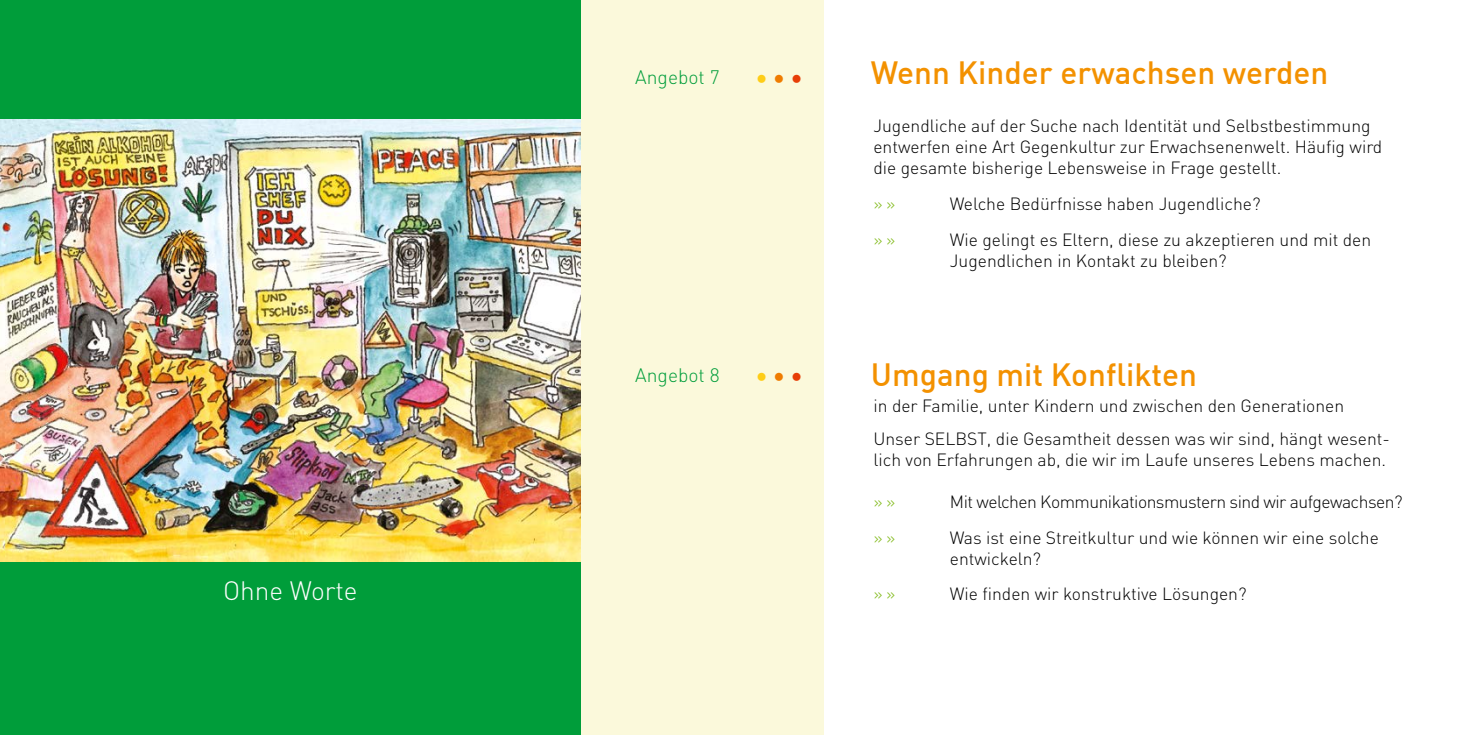
<style>
.page{position:relative;width:1469px;height:735px;background:#fff}
.page>*{position:absolute;margin:0;border:0;box-sizing:border-box;transform-origin:0 0}
.t1{font:500 31.5px "DIN Pro";color:#f39100}
.t2{font:300 26.25px "DIN";color:#fff}
.t3{font:300 19.25px "DIN";color:#009d3a}
.t4{font:18.38px "Verdana";color:#fecd17}
.t5{font:300 17.5px/21px "DIN";color:#000}
.t6{font:300 17.5px "DIN";letter-spacing:-.03em;color:#000}
.t7{font:300 17.5px "DIN";color:#85bc21}
.s1{color:#ef7c00}
.s2{color:#e73e07}
</style>
<div class="page">
<div style="left:719px;top:0;width:104px;height:734px;background:#fbf9db"></div>
<div style="left:580px;top:0;width:169px;height:734px;background:#fbf9db"></div>
<div style="left:0;top:0;width:580px;height:734px;background:#009d3a"></div>
<img style="left:0;top:119px;width:580px;height:442px">
<h2 class="t2" style="left:223px;top:573px;width:136px">Ohne Worte</h2>
<p class="t3" style="left:635px;top:66px;width:86px">Angebot 7</p>
<p class="t4" style="left:756px;top:65px;width:48px">●<span class="s1">●</span><span class="s2">●</span></p>
<p class="t3" style="left:635px;top:363px;width:86px">Angebot 8</p>
<p class="t4" style="left:756px;top:363px;width:48px">●<span class="s1">●</span><span class="s2">●</span></p>
<h1 class="t1" style="left:871px;top:49px;width:459px">Wenn Kinder erwachsen werden</h1>
<p class="t5" style="left:873px;top:115px;width:510px">Jugendliche auf der Suche nach Identität und Selbstbestimmung entwerfen eine Art Gegenkultur zur Erwachsenenwelt. Häufig wird die gesamte bisherige Lebensweise in Frage gestellt.</p>
<p class="t7" style="left:873px;top:192px;width:23px">»»</p>
<p class="t5" style="left:949px;top:192px;width:312px">Welche Bedürfnisse haben Jugendliche?</p>
<p class="t7" style="left:873px;top:228px;width:23px">»»</p>
<p class="t5" style="left:949px;top:228px;width:423px">Wie gelingt es Eltern, diese zu akzeptieren und mit den<br>Jugendlichen in Kontakt zu bleiben?</p>
<h1 class="t1" style="left:871px;top:350px;width:328px">Umgang mit Konflikten</h1>
<p class="t5" style="left:873px;top:395px;width:472px">in der Familie, unter Kindern und zwischen den Generationen</p>
<p class="t5" style="left:873px;top:427px;width:518px">Unser SELBST, die Gesamtheit dessen was wir sind, hängt wesent&shy;lich von Erfahrungen ab, die wir im Laufe unseres Lebens machen.</p>
<p class="t7" style="left:873px;top:490px;width:23px">»»</p>
<p class="t6" style="left:949px;top:490px;width:454px">Mit welchen Kommunikationsmustern sind wir aufgewachsen?</p>
<p class="t7" style="left:873px;top:526px;width:23px">»»</p>
<p class="t5" style="left:949px;top:526px;width:430px">Was ist eine Streitkultur und wie können wir eine solche entwickeln?</p>
<p class="t7" style="left:873px;top:583px;width:23px">»»</p>
<p class="t5" style="left:949px;top:583px;width:298px">Wie finden wir konstruktive Lösungen?</p>
</div>
